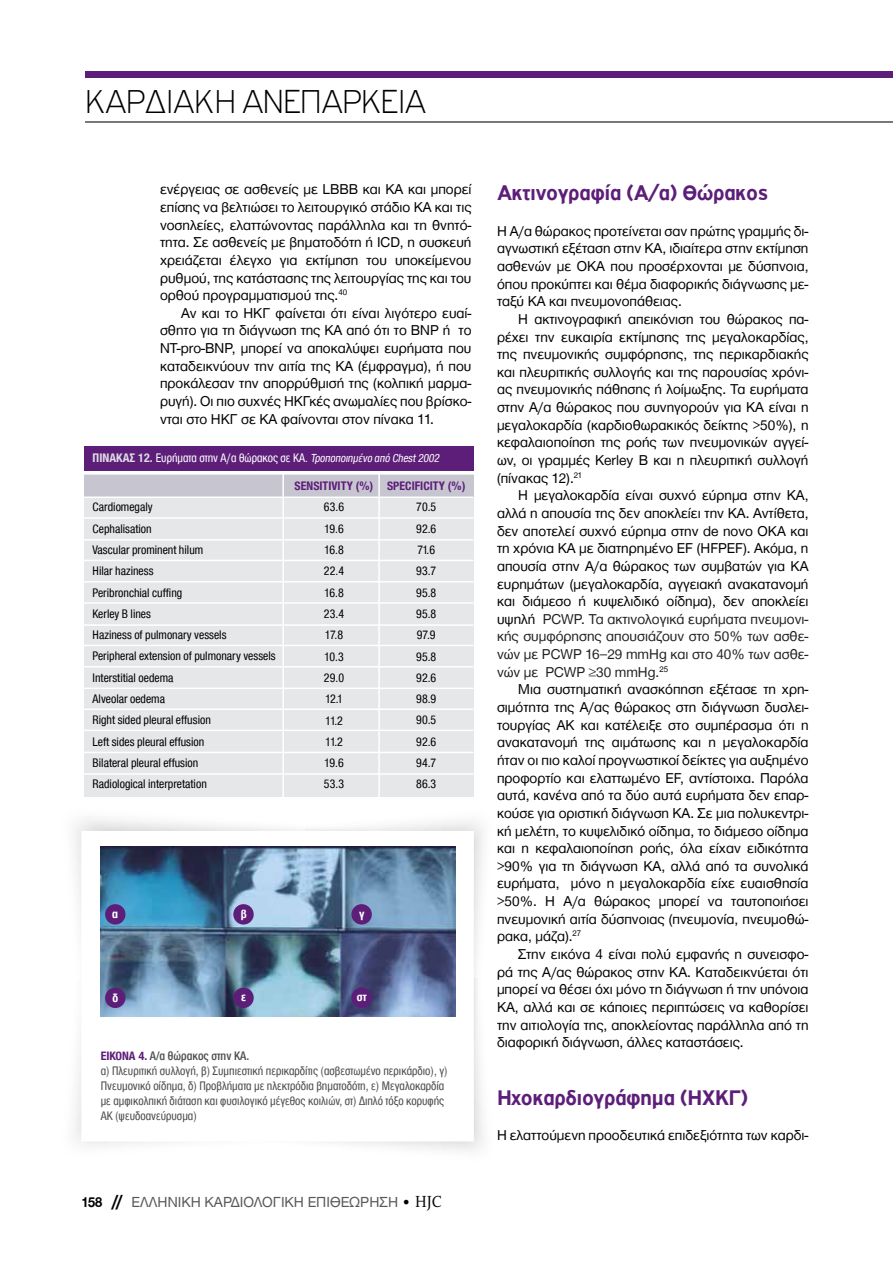
<style>
.page{position:relative;width:893px;height:1263px;background:#fff}
.page>*{position:absolute;margin:0;border:0;box-sizing:border-box;transform-origin:0 0}
.t1{font:100 35.25px "PF Highway Gothic";letter-spacing:-.01em;color:#000}
.t2{font:700 22.5px "PF Highway Gothic";letter-spacing:-.02em;color:#5d1e79}
.t3{font:15px "Helvetica Neue Greek";color:#58595b}
.t4{font:14.7px/17.7px "Helvetica Neue Greek";color:#000;text-align:justify}
.t5{font:condensed 12.75px/21.3px "Helvetica Neue Greek";color:#000;text-align:justify}
.t6{font:condensed 12.75px/15px "Helvetica Neue Greek";color:#4d4d4f}
.t7{font:condensed 12.75px "Helvetica Neue Greek";color:#fff}
.t8{font:700 condensed 12.75px "Helvetica Neue Greek";letter-spacing:.015em;color:#5d1e79}
.t9{font:700 condensed 12.6px "Helvetica Neue Greek";color:#fff}
.s1{font-weight:700;color:#dcdce3}
.s2{font-style:italic;font-size:12px}
.s3{font-weight:700;font-size:12.6px;color:#5d1e79}
.s4{font-weight:500}
.s5{font-weight:700;color:#000}
.s6{font-family:"Futura TGR";font-weight:700;font-size:16.5px;color:#000}
.s7{color:#000}
.s8{font-family:"PF Archive Pro";font-size:16.5px;color:#000}
.s9{color:#231f20}
</style>
<div class="page">
<div style="left:85px;top:72px;width:808px;height:6px;background:#5d1e79"></div>
<hr style="left:85px;top:121px;width:808px;height:1px;background:#000">
<div style="left:84px;top:475px;width:389px;height:322px;background:#e6e7e8"></div>
<div style="left:84px;top:475px;width:389px;height:22px;background:#c7c5d0"></div>
<hr style="left:282px;top:470px;width:2px;height:327px;background:#fff">
<hr style="left:378px;top:470px;width:2px;height:327px;background:#fff">
<div style="left:84px;top:446px;width:389px;height:24px;background:#5d1e79"></div>
<hr style="left:84px;top:666px;width:389px;height:1px;background:#fff">
<hr style="left:84px;top:602px;width:389px;height:2px;background:#fff">
<hr style="left:84px;top:560px;width:389px;height:1px;background:#fff">
<hr style="left:84px;top:517px;width:389px;height:2px;background:#fff">
<hr style="left:84px;top:496px;width:389px;height:2px;background:#fff">
<hr style="left:84px;top:539px;width:389px;height:1px;background:#fff">
<hr style="left:84px;top:581px;width:389px;height:1px;background:#fff">
<hr style="left:84px;top:624px;width:389px;height:2px;background:#fff">
<hr style="left:84px;top:645px;width:389px;height:1px;background:#fff">
<hr style="left:84px;top:687px;width:389px;height:2px;background:#fff">
<hr style="left:84px;top:708px;width:389px;height:2px;background:#fff">
<hr style="left:84px;top:729px;width:389px;height:2px;background:#fff">
<hr style="left:84px;top:752px;width:389px;height:1px;background:#fff">
<hr style="left:84px;top:773px;width:389px;height:2px;background:#fff">
<div style="left:86px;top:857px;width:385px;height:278px;background:#fff"></div>
<img style="left:101px;top:846px;width:355px;height:170px">
<div style="left:105px;top:904px;width:20px;height:20px;background:#5d1e79;border-radius:50%"></div>
<div style="left:105px;top:987px;width:20px;height:21px;background:#5d1e79;border-radius:50%"></div>
<div style="left:233px;top:904px;width:21px;height:20px;background:#5d1e79;border-radius:50%"></div>
<div style="left:233px;top:987px;width:21px;height:21px;background:#5d1e79;border-radius:50%"></div>
<div style="left:351px;top:904px;width:21px;height:20px;background:#5d1e79;border-radius:50%"></div>
<div style="left:351px;top:987px;width:21px;height:21px;background:#5d1e79;border-radius:50%"></div>
<h1 class="t1" style="left:85px;top:84px;width:342px">ΚΑΡΔΙΑΚΗ ΑΝΕΠΑΡΚΕΙΑ</h1>
<p class="t4" style="left:160px;top:181px;width:313px">ενέργειας σε ασθενείς με LBBB και ΚΑ και μπορεί επίσης να βελτιώσει το λειτουργικό στάδιο ΚΑ και τις νοσηλείες, ελαττώνοντας παράλληλα και τη θνητό&shy;τητα. Σε ασθενείς με βηματοδότη ή ICD, η συσκευή χρειάζεται έλεγχο για εκτίμηση του υποκείμενου ρυθμού, της κατάστασης της λειτουργίας της και του ορθού προγραμματισμού της.<sup>40</sup></p>
<p class="t4" style="left:160px;top:304px;width:313px;text-indent:21px">Αν και το ΗΚΓ φαίνεται ότι είναι λιγότερο ευαί&shy;σθητο για τη διάγνωση της ΚΑ από ότι το BNP ή το NT-pro-BNP, μπορεί να αποκαλύψει ευρήματα που καταδεικνύουν την αιτία της ΚΑ (έμφραγμα), ή που προκάλεσαν την απορρύθμισή της (κολπική μαρμα&shy;ρυγή). Οι πιο συχνές ΗΚΓκές ανωμαλίες που βρίσκο&shy;νται στο ΗΚΓ σε ΚΑ φαίνονται στον πίνακα 11.</p>
<p class="t7" style="left:93px;top:451px;width:350px"><span class="s1">ΠΊΝΑΚΑΣ 12.</span> Ευρήματα στην Α/α θώρακος σε ΚΑ. <span class="s2">Τροποποιημένο από Chest2002</span></p>
<p class="t5" style="left:93px;top:496px;width:185px;text-align:left">Cardiomegaly<br>Cephalisation<br>Vascular prominent hilum<br>Hilar haziness<br>Peribronchial cuffing<br>Kerley B lines<br>Haziness of pulmonary vessels<br>Peripheral extension of pulmonary vessels<br>Interstitial oedema<br>Alveolar oedema<br>Right sided pleural effusion<br>Left sides pleural effusion<br>Bilateral pleural effusion<br>Radiological interpretation</p>
<p class="t8" style="left:295px;top:479px;width:80px">SENSITIVITY (%)</p>
<p class="t5" style="left:324px;top:496px;width:22px">63.6<br>19.6<br>16.8<br>22.4<br>16.8<br>23.4<br>17.8<br>10.3<br>29.0<br>12.1<br>11.2<br>11.2<br>19.6<br>53.3</p>
<p class="t8" style="left:387px;top:479px;width:18px">SPECIFICI</p>
<p class="t8" style="left:433px;top:479px;width:34px">TY (%)</p>
<p class="t5" style="left:416px;top:496px;width:22px">70.5<br>92.6<br>71.6<br>93.7<br>95.8<br>95.8<br>97.9<br>95.8<br>92.6<br>98.9<br>90.5<br>92.6<br>94.7<br>86.3</p>
<p class="t9" style="left:112px;top:907px;width:7px">Α</p>
<p class="t9" style="left:112px;top:991px;width:7px">Δ</p>
<p class="t9" style="left:241px;top:907px;width:8px">Β</p>
<p class="t9" style="left:241px;top:990px;width:6px">Ε</p>
<p class="t9" style="left:359px;top:907px;width:7px">Γ</p>
<p class="t9" style="left:357px;top:990px;width:11px">ΣΤ</p>
<p class="t6" style="left:101px;top:1048px;width:348px"><span class="s3">ΕΙΚΌΝΑ 4.</span> <span class="s4">Α/α θώρακος στην ΚΑ.<br></span>α) Πλευριτική συλλογή, β) Συμπιεστική περικαρδίτις (ασβεστωμένο περικάρδιο), γ)<br>Πνευμονικό οίδημα, δ) Προβλήματα με ηλεκτρόδια βηματοδότη, ε) Μεγαλοκαρδία με αμφικολπική διάταση και φυσιλογικό μέγεθος κοιλιών, στ) Διπλό τόξο κορυφής ΑΚ (ψευδοανεύρυσμα)</p>
<p class="t3" style="left:82px;top:1194px;width:361px"><span class="s5">158</span> <span class="s6">//</span> EΛΛΗΝΙΚΗ ΚΑΡΔΙΟΛΟΓΙΚΗ ΕΠΙΘΕΩΡΗΣΗ <span class="s7">•</span> <span class="s8">HJC</span></p>
<h2 class="t2" style="left:497px;top:181px;width:273px">Ακτινογραφία (Α/α) Θώρακος</h2>
<p class="t4" style="left:497px;top:222px;width:313px">Η Α/α θώρακος προτείνεται σαν πρώτης γραμμής δι&shy;αγνωστική εξέταση στην ΚΑ, ιδιαίτερα στην εκτίμηση ασθενών με ΟΚΑ που προσέρχονται με δύσπνοια, όπου προκύπτει και θέμα διαφορικής διάγνωσης με&shy;ταξύ ΚΑ και πνευμονοπάθειας.</p>
<p class="t4" style="left:497px;top:310px;width:313px;text-indent:21px">Η ακτινογραφική απεικόνιση του θώρακος πα&shy;ρέχει την ευκαιρία εκτίμησης της μεγαλοκαρδίας, της πνευμονικής συμφόρησης, της περικαρδιακής και πλευριτικής συλλογής και της παρουσίας χρόνι&shy;ας πνευμονικής πάθησης ή λοίμωξης. Τα ευρήματα στην Α/α θώρακος που συνηγορούν για ΚΑ είναι η μεγαλοκαρδία (καρδιοθωρακικός δείκτης &gt;50%), η κεφαλαιοποίηση της ροής των πνευμονικών αγγεί&shy;ων, οι γραμμές Kerley B και η πλευριτική συλλογή (πίνακας 12).<sup>21</sup></p>
<p class="t4" style="left:497px;top:487px;width:313px;text-indent:21px">Η μεγαλοκαρδία είναι συχνό εύρημα στην ΚΑ, αλλά η απουσία της δεν αποκλείει την ΚΑ. Αντίθετα, δεν αποτελεί συχνό εύρημα στην de novo ΟΚΑ και τη χρόνια ΚΑ με διατηρημένο EF (HFPEF). Ακόμα, η απουσία στην Α/α θώρακος των συμβατών για ΚΑ ευρημάτων (μεγαλοκαρδία, αγγειακή ανακατανομή και διάμεσο ή κυψελιδικό οίδημα), δεν αποκλείει υψηλή <span class="s9">PCWP. Τα ακτινολογικά ευρήματα πνευμονι&shy;κής συμφόρησης απουσιάζουν στο 50% των ασθε&shy;νών με PCWP 16–29 mmHg και στο 40% των ασθε&shy;νών με PCWP ≥30 mmHg.</span><sup>25</sup></p>
<p class="t4" style="left:497px;top:681px;width:313px;text-indent:21px">Μια συστηματική ανασκόπηση εξέτασε τη χρη&shy;σιμότητα της Α/ας θώρακος στη διάγνωση δυσλει&shy;τουργίας ΑΚ και κατέλειξε στο συμπέρασμα ότι η ανακατανομή της αιμάτωσης και η μεγαλοκαρδία ήταν οι πιο καλοί προγνωστικοί δείκτες για αυξημένο προφορτίο και ελαττωμένο EF, αντίστοιχα. Παρόλα αυτά, κανένα από τα δύο αυτά ευρήματα δεν επαρ&shy;κούσε για οριστική διάγνωση ΚΑ. Σε μια πολυκεντρι&shy;κή μελέτη, το κυψελιδικό οίδημα, το διάμεσο οίδημα και η κεφαλαιοποίηση ροής, όλα είχαν ειδικότητα &gt;90% για τη διάγνωση ΚΑ, αλλά από τα συνολικά ευρήματα, μόνο η μεγαλοκαρδία είχε ευαισθησία &gt;50%. Η Α/α θώρακος μπορεί να ταυτοποιήσει πνευμονική αιτία δύσπνοιας (πνευμονία, πνευμοθώ&shy;ρακα, μάζα).<sup>27</sup></p>
<p class="t4" style="left:497px;top:945px;width:313px;text-indent:21px">Στην εικόνα 4 είναι πολύ εμφανής η συνεισφο&shy;ρά της Α/ας θώρακος στην ΚΑ. Καταδεικνύεται ότι μπορεί να θέσει όχι μόνο τη διάγνωση ή την υπόνοια ΚΑ, αλλά και σε κάποιες περιπτώσεις να καθορίσει την αιτιολογία της, αποκλείοντας παράλληλα από τη διαφορική διάγνωση, άλλες καταστάσεις.</p>
<h2 class="t2" style="left:497px;top:1085px;width:253px">Ηχοκαρδιογράφημα (ΗΧΚΓ)</h2>
<p class="t4" style="left:497px;top:1126px;width:313px">Η ελαττούμενη προοδευτικά επιδεξιότητα των καρδι-</p>
</div>
